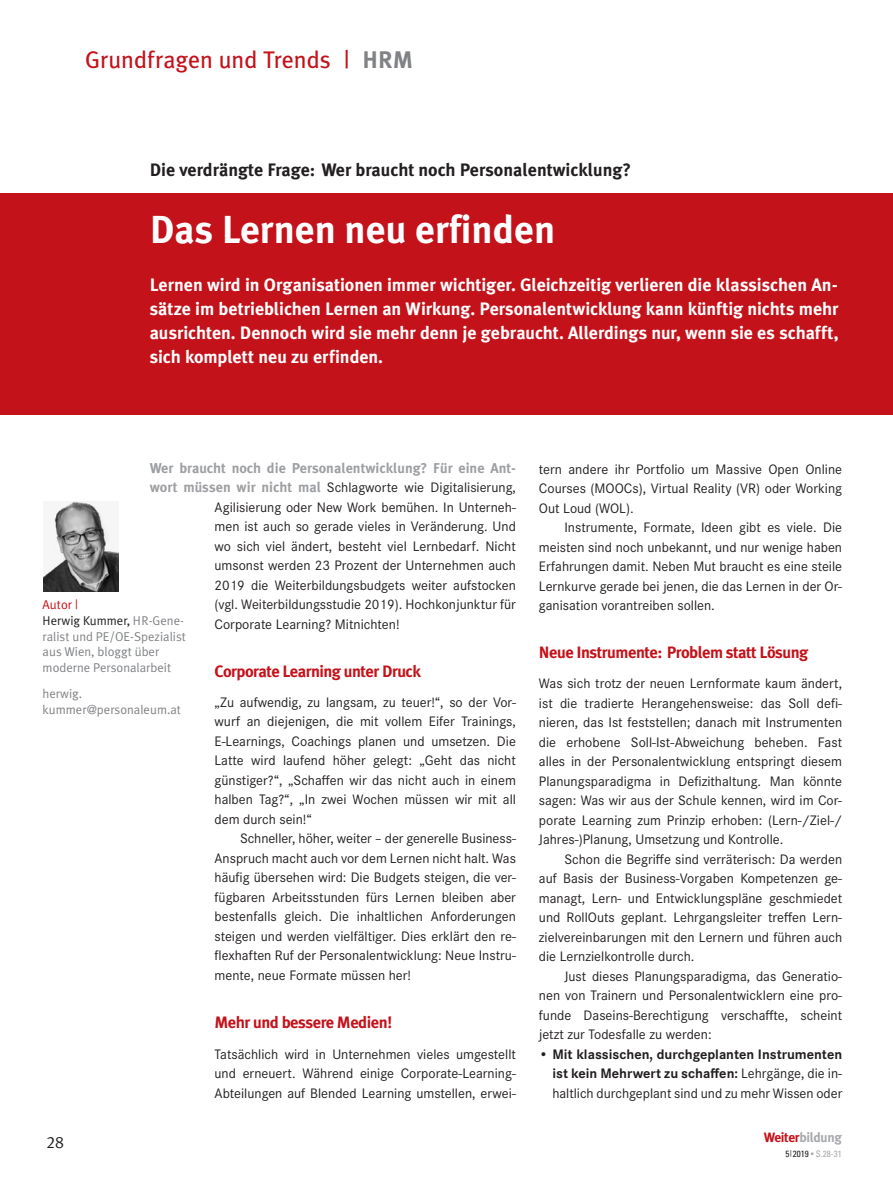
<style>
.page{position:relative;width:893px;height:1191px;background:#fff}
.page>*{position:absolute;margin:0;border:0;box-sizing:border-box;transform-origin:0 0}
.Article_Title{font:700 39px "Meta Plus";color:#fff}
.t1{font:24px "Meta Plus";color:#c4121a}
.Abstract_First{font:700 18px/24px "Meta Plus";letter-spacing:-.005em;color:#fff;text-align:justify}
.Article_SubTitle{font:700 18px "Meta Plus";color:#231f20}
.AHead{font:700 16.5px "Meta Plus";letter-spacing:-.03em;color:#c4121a}
.t2{font:16.5px "Meta Plus Normal Caps";color:#231f20}
.TextInd{font:14.25px/19.5px "Corporate S";color:#231f20;text-align:justify}
.Text{font:14.25px/19.5px "Corporate S";color:#231f20;text-align:justify}
.Text_First{font:14.25px "Corporate S";color:#231f20}
.BList1{font:700 14.25px/19.5px "Corporate S";color:#231f20;text-align:justify}
.Text_First-2{font:700 14.25px "Meta Plus";color:#9d9fa2}
.t3{font:700 13.5px "Meta Plus";letter-spacing:-.025em;color:#a8a9ad}
.Author3{font:12.75px/15.8px "Meta Plus Normal";color:#808285}
.Author2{font:12.75px/15.8px "Meta Plus Normal";color:#808285}
.Author1{font:12.75px "Meta Plus Normal";color:#c4121a}
.t4{font:condensed 9px "Univers LT Std";color:#a8a9ad}
.s1{font-weight:700;color:#808285}
.s2{font-family:"Meta Plus";font-weight:700;color:#9d9fa2}
.s3{color:#231f20}
.s4{font-weight:400}
.s5{color:#c4121a}
</style>
<div class="page">
<div style="left:0;top:193px;width:893px;height:92px;background:#c4121a"></div>
<div style="left:0;top:277px;width:893px;height:138px;background:#c4121a"></div>
<img style="left:43px;top:501px;width:76px;height:90px">
<p class="t1" style="left:85px;top:46px;width:329px">Grundfragen und Trends | <span class="s1">HRM</span></p>
<p class="Article_SubTitle" style="left:150px;top:159px;width:483px">Die verdrängte Frage: Wer braucht noch Personalentwicklung?</p>
<p class="Article_Title" style="left:150px;top:207px;width:407px">Das Lernen neu erfinden</p>
<p class="Abstract_First" style="left:150px;top:273px;width:690px">Lernen wird in Organisationen immer wichtiger. Gleichzeitig verlieren die klassischen An&shy;sätze im betrieblichen Lernen an Wirkung. Personalentwicklung kann künftig nichts mehr ausrichten. Dennoch wird sie mehr denn je gebraucht. Allerdings nur, wenn sie es schafft, sich komplett neu zu erfinden.</p>
<p class="Text_First-2" style="left:150px;top:459px;width:368px">Wer braucht noch die Personalentwicklung? Für eine Ant-</p>
<p class="Text_First" style="left:150px;top:477px;width:368px"><span class="s2">wort müssen wir nicht mal</span> Schlagworte wie Digitalisierung,</p>
<p class="Text_First" style="left:215px;top:496px;width:303px">Agilisierung oder New Work bemühen. In Unterneh-</p>
<p class="Text_First" style="left:215px;top:516px;width:303px">men ist auch so gerade vieles in Veränderung. Und</p>
<p class="Text_First" style="left:215px;top:535px;width:303px">wo sich viel ändert, besteht viel Lernbedarf. Nicht</p>
<p class="Text_First" style="left:215px;top:555px;width:303px">umsonst werden 23 Prozent der Unternehmen auch</p>
<p class="Text_First" style="left:215px;top:574px;width:303px">2019 die Weiterbildungsbudgets weiter aufstocken</p>
<p class="Text_First" style="left:215px;top:594px;width:303px">(vgl. Weiterbildungsstudie 2019). Hochkonjunktur für</p>
<p class="Text_First" style="left:215px;top:613px;width:187px">Corporate Learning? Mitnichten!</p>
<p class="AHead" style="left:215px;top:661px;width:208px">Corporate Learning unter Druck</p>
<p class="Text" style="left:215px;top:691px;width:303px">„Zu aufwendig, zu langsam, zu teuer!“, so der Vor&shy;wurf an diejenigen, die mit vollem Eifer Trainings, E-Learnings, Coachings planen und umsetzen. Die Latte wird laufend höher gelegt: „Geht das nicht günstiger?“, „Schaffen wir das nicht auch in einem halben Tag?“, „In zwei Wochen müssen wir mit all dem durch sein!“</p>
<p class="TextInd" style="left:215px;top:827px;width:303px;text-indent:26px">Schneller, höher, weiter – der generelle Business-Anspruch macht auch vor dem Lernen nicht halt. Was häufig übersehen wird: Die Budgets steigen, die ver&shy;fügbaren Arbeitsstunden fürs Lernen bleiben aber bestenfalls gleich. Die inhaltlichen Anforderungen steigen und werden vielfältiger. Dies erklärt den re&shy;flexhaften Ruf der Personalentwicklung: Neue Instru&shy;mente, neue Formate müssen her!</p>
<p class="AHead" style="left:215px;top:1013px;width:179px">Mehr und bessere Medien!</p>
<p class="Text" style="left:215px;top:1043px;width:303px">Tatsächlich wird in Unternehmen vieles umgestellt und erneuert. Während einige Corporate-Learning-Abteilungen auf Blended Learning umstellen, erwei-</p>
<p class="Author1" style="left:43px;top:597px;width:37px">Autor |</p>
<p class="Author3" style="left:43px;top:612px;width:145px"><span class="s3">Herwig Kummer,</span> HR-Gene&shy;ralist und PE/OE-Spezialist aus Wien, bloggt über moderne Personalarbeit</p>
<p class="Author2" style="left:43px;top:685px;width:140px">herwig. kummer@personaleum.at</p>
<p class="Text" style="left:539px;top:458px;width:305px">tern andere ihr Portfolio um Massive Open Online Courses (MOOCs), Virtual Reality (VR) oder Working Out Loud (WOL).</p>
<p class="TextInd" style="left:539px;top:516px;width:305px;text-indent:26px">Instrumente, Formate, Ideen gibt es viele. Die meisten sind noch unbekannt, und nur wenige haben Erfahrungen damit. Neben Mut braucht es eine steile Lernkurve gerade bei jenen, die das Lernen in der Or&shy;ganisation vorantreiben sollen.</p>
<p class="AHead" style="left:539px;top:643px;width:271px">Neue Instrumente: Problem statt Lösung</p>
<p class="Text" style="left:539px;top:672px;width:305px">Was sich trotz der neuen Lernformate kaum ändert, ist die tradierte Herangehensweise: das Soll defi&shy;nieren, das Ist feststellen; danach mit Instrumenten die erhobene Soll-Ist-Abweichung beheben. Fast alles in der Personalentwicklung entspringt diesem Planungsparadigma in Defizithaltung. Man könnte sagen: Was wir aus der Schule kennen, wird im Cor&shy;porate Learning zum Prinzip erhoben: (Lern-/Ziel-/ Jahres-)Planung, Umsetzung und Kontrolle.</p>
<p class="TextInd" style="left:539px;top:848px;width:305px;text-indent:26px">Schon die Begriffe sind verräterisch: Da werden auf Basis der Business-Vorgaben Kompetenzen ge&shy;managt, Lern- und Entwicklungspläne geschmiedet und RollOuts geplant. Lehrgangsleiter treffen Lern&shy;zielvereinbarungen mit den Lernern und führen auch die Lernzielkontrolle durch.</p>
<p class="TextInd" style="left:539px;top:965px;width:305px;text-indent:26px">Just dieses Planungsparadigma, das Generatio&shy;nen von Trainern und Personalentwicklern eine pro&shy;funde Daseins-Berechtigung verschaffte, scheint jetzt zur Todesfalle zu werden:</p>
<p class="BList1" style="left:552px;top:1043px;width:291px;text-indent:-14px">• Mit klassischen, durchgeplanten Instrumenten ist kein Mehrwert zu schaffen: <span class="s4">Lehrgänge, die in&shy;haltlich durchgeplant sind und zu mehr Wissen oder</span></p>
<p class="t2" style="left:46px;top:1132px;width:19px">28</p>
<p class="t3" style="left:764px;top:1129px;width:80px"><span class="s5">Weiter</span>bildung</p>
<p class="t4" style="left:785px;top:1147px;width:58px"><span class="s3">5</span> <sup>|</sup> <span class="s3">2019</span> • S.28-31</p>
</div>
